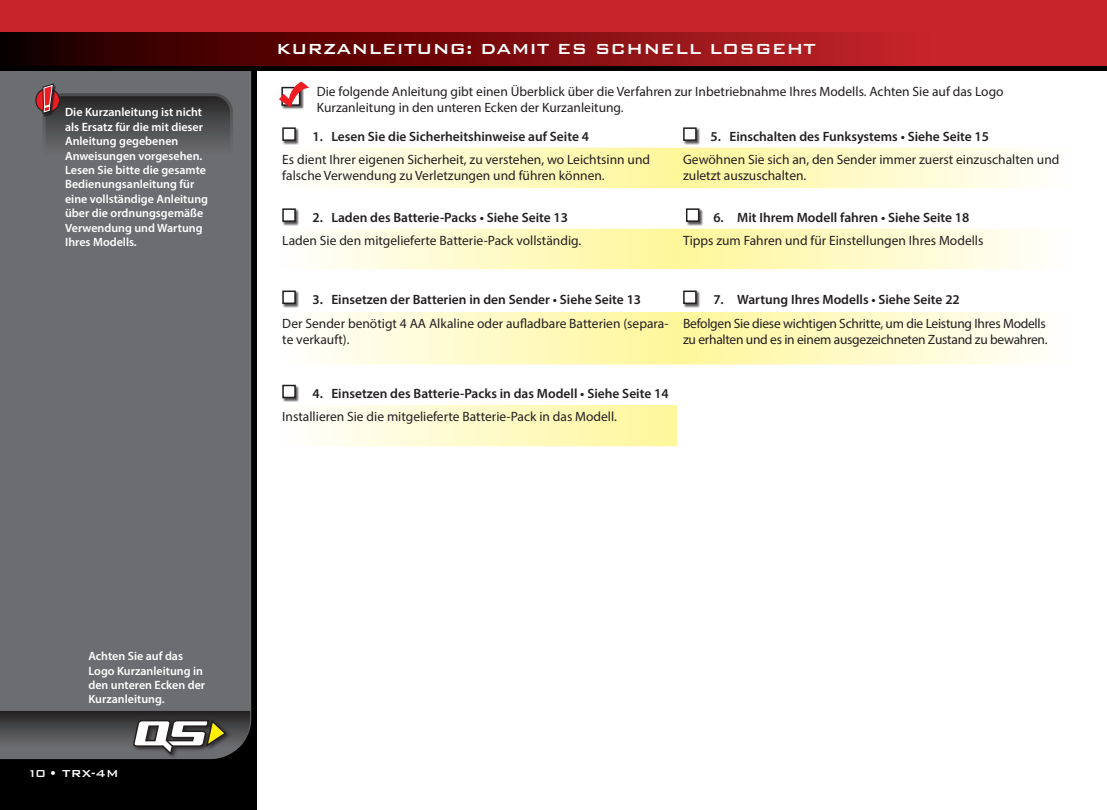
<style>
.page{position:relative;width:1107px;height:810px;background:#fff}
.page>*{position:absolute;margin:0;border:0;box-sizing:border-box;transform-origin:0 0}
.t1{font:500 19.5px "Bank Gothic BT";color:#fff}
.t2{font:13.5px/16.2px "Myriad Pro";color:#231f20}
.t3{font:600 13.5px "Myriad Pro";color:#231f20}
.t4{font:13.5px/16.2px "Myriad Pro";letter-spacing:-.02em;color:#231f20}
.t5{font:500 13.5px "Bank Gothic BT";color:#fff}
.t6{font:600 12px/14.4px "Myriad Pro";color:#fff}
</style>
<div class="page">
<div style="left:0;top:13px;width:256px;height:797px;background:#000"></div>
<div style="left:0;top:71px;width:251px;height:688px;background:#6c6d70"></div>
<div style="left:0;top:0;width:1107px;height:70px;background:#000"></div>
<div style="left:0;top:0;width:1107px;height:51px;background:#c8242b"></div>
<svg style="left:0;top:32px;width:1107px;height:34px;background:#7f0f12"></svg>
<div style="left:282px;top:87px;width:22px;height:23px;background:#231f20;opacity:.75"></div>
<svg style="left:279px;top:81px;width:30px;height:27px"></svg>
<svg style="left:282px;top:148px;width:751px;height:298px"></svg>
<div style="left:282px;top:128px;width:18px;height:17px;background:#231f20;opacity:.75"></div>
<div style="left:283px;top:128px;width:12px;height:12px;background:#fff"></div>
<div style="left:282px;top:127px;width:14px;height:14px;border:2px solid #231f20"></div>
<div style="left:683px;top:128px;width:18px;height:17px;background:#231f20;opacity:.75"></div>
<div style="left:684px;top:128px;width:12px;height:12px;background:#fff"></div>
<div style="left:683px;top:127px;width:14px;height:14px;border:2px solid #231f20"></div>
<div style="left:282px;top:209px;width:18px;height:17px;background:#231f20;opacity:.75"></div>
<div style="left:283px;top:209px;width:12px;height:12px;background:#fff"></div>
<div style="left:282px;top:208px;width:14px;height:14px;border:2px solid #231f20"></div>
<div style="left:686px;top:209px;width:17px;height:17px;background:#231f20;opacity:.75"></div>
<div style="left:687px;top:209px;width:12px;height:12px;background:#fff"></div>
<div style="left:686px;top:208px;width:13px;height:14px;border:2px solid #231f20"></div>
<div style="left:282px;top:291px;width:18px;height:17px;background:#231f20;opacity:.75"></div>
<div style="left:283px;top:291px;width:12px;height:12px;background:#fff"></div>
<div style="left:282px;top:291px;width:14px;height:13px;border:2px solid #231f20"></div>
<div style="left:683px;top:291px;width:18px;height:17px;background:#231f20;opacity:.75"></div>
<div style="left:684px;top:291px;width:12px;height:12px;background:#fff"></div>
<div style="left:683px;top:291px;width:14px;height:13px;border:2px solid #231f20"></div>
<div style="left:282px;top:385px;width:18px;height:17px;background:#231f20;opacity:.75"></div>
<div style="left:283px;top:386px;width:12px;height:12px;background:#fff"></div>
<div style="left:282px;top:385px;width:14px;height:13px;border:2px solid #231f20"></div>
<svg style="left:36px;top:89px;width:23px;height:23px"></svg>
<div style="left:35px;top:88px;width:25px;height:25px;border:1px solid #231f20;border-radius:50%"></div>
<svg style="left:40px;top:81px;width:192px;height:95px;background:#5a5759"></svg>
<div style="left:132px;top:719px;width:100px;height:41px;background:#231f20;opacity:.8"></div>
<svg style="left:0;top:711px;width:250px;height:47px;background:#5d5c5b"></svg>
<div style="left:677px;top:397px;width:391px;height:59px;background:#fff"></div>
<p class="t6" style="left:65px;top:105px;width:145px">Die Kurzanleitung ist nicht als Ersatz für die mit dieser<br>Anleitung gegebenen<br>Anweisungen vorgesehen.<br>Lesen Sie bitte die gesamte<br>Bedienungsanleitung für eine vollständige Anleitung über die ordnungsgemäße<br>Verwendung und Wartung<br>Ihres Modells.</p>
<p class="t1" style="left:276px;top:39px;width:541px">KURZANLEITUNG: DAMIT ES SCHNELL LOSGEHT</p>
<p class="t2" style="left:317px;top:83px;width:688px">Die folgende Anleitung gibt einen Überblick über die Verfahren zur Inbetriebnahme Ihres Modells. Achten Sie auf das Logo<br>Kurzanleitung in den unteren Ecken der Kurzanleitung.</p>
<p class="t3" style="left:313px;top:128px;width:278px">1. Lesen Sie die Sicherheitshinweise auf Seite 4</p>
<p class="t3" style="left:711px;top:128px;width:280px">5. Einschalten des Funksystems • Siehe Seite 15</p>
<p class="t2" style="left:282px;top:151px;width:369px">Es dient Ihrer eigenen Sicherheit, zu verstehen, wo Leichtsinn und falsche Verwendung zu Verletzungen und führen können.</p>
<p class="t2" style="left:683px;top:151px;width:378px">Gewöhnen Sie sich an, den Sender immer zuerst einzuschalten und zuletzt auszuschalten.</p>
<p class="t3" style="left:313px;top:209px;width:257px">2. Laden des Batterie-Packs • Siehe Seite 13</p>
<p class="t3" style="left:713px;top:209px;width:258px">6. Mit Ihrem Modell fahren • Siehe Seite 18</p>
<p class="t2" style="left:282px;top:232px;width:301px">Laden Sie den mitgelieferte Batterie-Pack vollständig.</p>
<p class="t2" style="left:683px;top:232px;width:302px">Tipps zum Fahren und für Einstellungen Ihres Modells</p>
<p class="t3" style="left:313px;top:291px;width:330px">3. Einsetzen der Batterien in den Sender • Siehe Seite 13</p>
<p class="t3" style="left:713px;top:291px;width:248px">7. Wartung Ihres Modells • Siehe Seite 22</p>
<p class="t2" style="left:282px;top:315px;width:388px">Der Sender benötigt 4 AA Alkaline oder aufladbare Batterien (separa&shy;te verkauft).</p>
<p class="t4" style="left:683px;top:315px;width:366px">Befolgen Sie diese wichtigen Schritte, um die Leistung Ihres Modells zu erhalten und es in einem ausgezeichneten Zustand zu bewahren.</p>
<p class="t3" style="left:313px;top:385px;width:358px">4. Einsetzen des Batterie-Packs in das Modell • Siehe Seite 14</p>
<p class="t2" style="left:282px;top:408px;width:336px">Installieren Sie die mitgelieferte Batterie-Pack in das Modell.</p>
<p class="t6" style="left:88px;top:649px;width:118px">Achten Sie auf das<br>Logo Kurzanleitung in den unteren Ecken der<br>Kurzanleitung.</p>
<p class="t5" style="left:27px;top:766px;width:93px">10 • TRX-4M</p>
</div>
